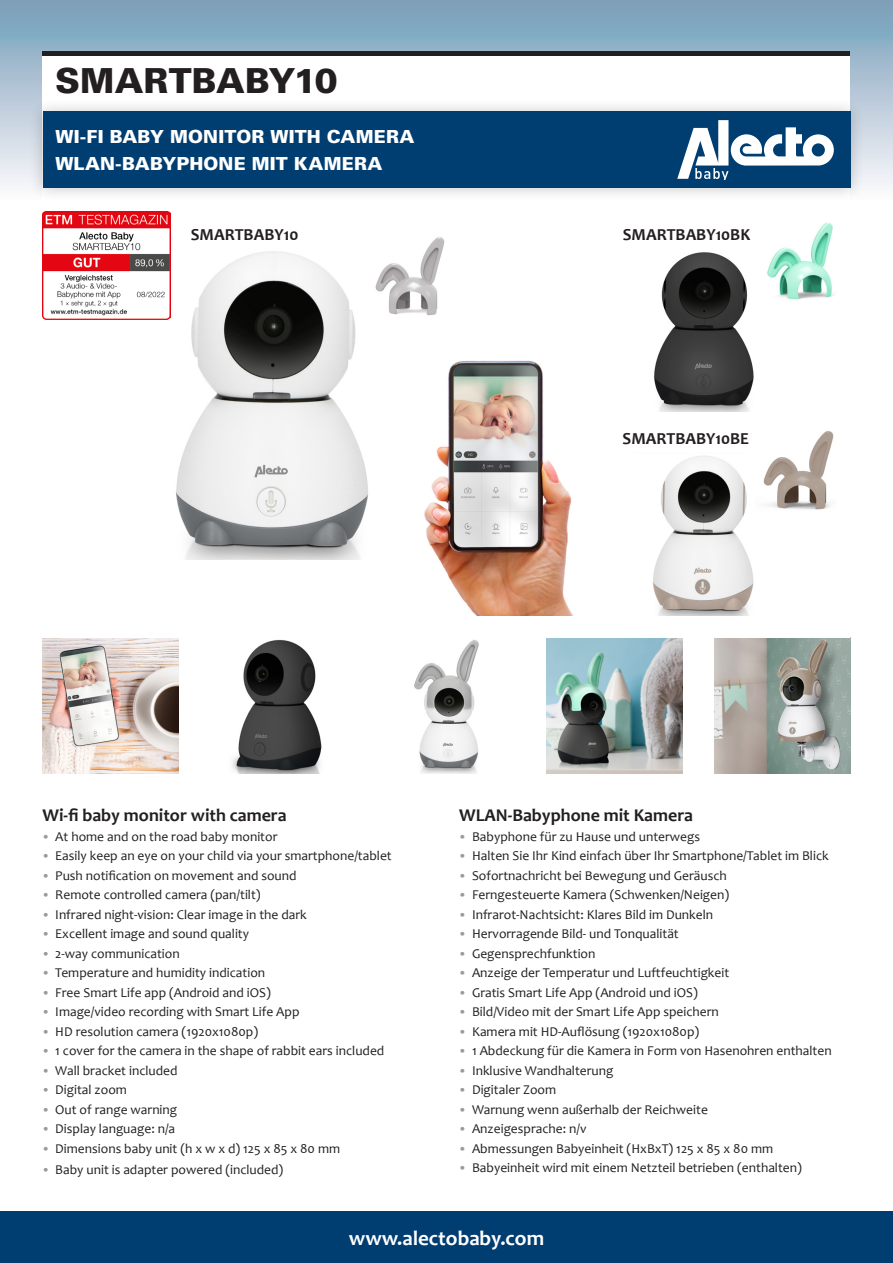
<style>
.page{position:relative;width:893px;height:1263px;background:#fff}
.page>*{position:absolute;margin:0;border:0;box-sizing:border-box;transform-origin:0 0}
.t1{font:900 34.5px "Univers LT Std";color:#231f20}
._03_Babycare_Basis_B{font:700 21px "Candara";color:#fff}
._03_Babycare_Basis_B-2{font:700 18px "Candara";color:#231f20}
.t2{font:900 18px "Univers LT Std";letter-spacing:.005em;color:#fff}
._03_Babycare_Basis_B-3{font:700 16.8px "Candara";color:#231f20}
.t3{font:13.5px "Candara";color:#231f20}
.s1{font-family:"Calibri";font-weight:300;color:#959ca1}
</style>
<div class="page">
<div style="left:0;top:0;width:893px;height:200px;background:linear-gradient(to bottom,#749cb7,#fefafd)"></div>
<div style="left:0;top:1212px;width:893px;height:51px;background:#003d71"></div>
<img style="left:546px;top:638px;width:136px;height:136px">
<img style="left:714px;top:638px;width:136px;height:136px">
<img style="left:414px;top:640px;width:65px;height:134px">
<img style="left:232px;top:639px;width:90px;height:135px">
<img style="left:43px;top:638px;width:136px;height:136px">
<div style="left:43px;top:51px;width:807px;height:587px;background:#fff"></div>
<hr style="left:43px;top:51px;width:807px;height:4px;background:#231f20">
<div style="left:28px;top:97px;width:837px;height:106px;background:#231f20;opacity:.25"></div>
<div style="left:43px;top:112px;width:807px;height:76px;background:#003d71"></div>
<svg style="left:677px;top:120px;width:156px;height:60px"></svg>
<img style="left:150px;top:251px;width:219px;height:308px">
<img style="left:654px;top:252px;width:100px;height:159px">
<img style="left:767px;top:222px;width:67px;height:78px">
<img style="left:362px;top:237px;width:83px;height:90px">
<img style="left:43px;top:211px;width:128px;height:108px">
<img style="left:652px;top:456px;width:102px;height:159px">
<img style="left:424px;top:360px;width:149px;height:255px">
<img style="left:751px;top:431px;width:83px;height:90px">
<p class="t1" style="left:55px;top:59px;width:284px">SMARTBABY10</p>
<p class="t2" style="left:55px;top:125px;width:361px">WI-FI BABY MONITOR WITH CAMERA</p>
<p class="t2" style="left:55px;top:152px;width:329px">WLAN-BABYPHONE MIT KAMERA</p>
<p class="_03_Babycare_Basis_B-3" style="left:191px;top:224px;width:109px">SMARTBABY10</p>
<p class="_03_Babycare_Basis_B-3" style="left:623px;top:224px;width:129px">SMARTBABY10BK</p>
<p class="_03_Babycare_Basis_B-3" style="left:623px;top:428px;width:128px">SMARTBABY10BE</p>
<p class="_03_Babycare_Basis_B-2" style="left:43px;top:804px;width:246px">Wi-fi baby monitor with camera</p>
<p class="t3" style="left:43px;top:828px;width:236px"><span class="s1">•</span> At home and on the road baby monitor</p>
<p class="t3" style="left:43px;top:847px;width:351px"><span class="s1">•</span> Easily keep an eye on your child via your smartphone/tablet</p>
<p class="t3" style="left:43px;top:867px;width:256px"><span class="s1">•</span> Push notification on movement and sound</p>
<p class="t3" style="left:43px;top:886px;width:220px"><span class="s1">•</span> Remote controlled camera (pan/tilt)</p>
<p class="t3" style="left:43px;top:906px;width:266px"><span class="s1">•</span> Infrared night-vision: Clear image in the dark</p>
<p class="t3" style="left:43px;top:925px;width:208px"><span class="s1">•</span> Excellent image and sound quality</p>
<p class="t3" style="left:43px;top:945px;width:139px"><span class="s1">•</span> 2-way communication</p>
<p class="t3" style="left:43px;top:964px;width:224px"><span class="s1">•</span> Temperature and humidity indication</p>
<p class="t3" style="left:43px;top:984px;width:230px"><span class="s1">•</span> Free Smart Life app (Android and iOS)</p>
<p class="t3" style="left:43px;top:1003px;width:259px"><span class="s1">•</span> Image/video recording with Smart Life App</p>
<p class="t3" style="left:43px;top:1023px;width:217px"><span class="s1">•</span> HD resolution camera (1920x1080p)</p>
<p class="t3" style="left:43px;top:1042px;width:343px"><span class="s1">•</span> 1 cover for the camera in the shape of rabbit ears included</p>
<p class="t3" style="left:43px;top:1062px;width:137px"><span class="s1">•</span> Wall bracket included</p>
<p class="t3" style="left:43px;top:1081px;width:86px"><span class="s1">•</span> Digital zoom</p>
<p class="t3" style="left:43px;top:1101px;width:136px"><span class="s1">•</span> Out of range warning</p>
<p class="t3" style="left:43px;top:1120px;width:134px"><span class="s1">•</span> Display language: n/a</p>
<p class="t3" style="left:43px;top:1140px;width:299px"><span class="s1">•</span> Dimensions baby unit (h x w x d) 125 x 85 x 80 mm</p>
<p class="t3" style="left:43px;top:1161px;width:242px"><span class="s1">•</span> Baby unit is adapter powered (included)</p>
<p class="_03_Babycare_Basis_B-2" style="left:459px;top:804px;width:235px">WLAN-Babyphone mit Kamera</p>
<p class="t3" style="left:459px;top:828px;width:242px"><span class="s1">•</span> Babyphone für zu Hause und unterwegs</p>
<p class="t3" style="left:459px;top:847px;width:371px"><span class="s1">•</span> Halten Sie Ihr Kind einfach über Ihr Smartphone/Tablet im Blick</p>
<p class="t3" style="left:459px;top:867px;width:269px"><span class="s1">•</span> Sofortnachricht bei Bewegung und Geräusch</p>
<p class="t3" style="left:459px;top:886px;width:271px"><span class="s1">•</span> Ferngesteuerte Kamera (Schwenken/Neigen)</p>
<p class="t3" style="left:459px;top:906px;width:255px"><span class="s1">•</span> Infrarot-Nachtsicht: Klares Bild im Dunkeln</p>
<p class="t3" style="left:459px;top:925px;width:221px"><span class="s1">•</span> Hervorragende Bild- und Tonqualität</p>
<p class="t3" style="left:459px;top:945px;width:138px"><span class="s1">•</span> Gegensprechfunktion</p>
<p class="t3" style="left:459px;top:964px;width:272px"><span class="s1">•</span> Anzeige der Temperatur und Luftfeuchtigkeit</p>
<p class="t3" style="left:459px;top:984px;width:240px"><span class="s1">•</span> Gratis Smart Life App (Android und iOS)</p>
<p class="t3" style="left:459px;top:1003px;width:261px"><span class="s1">•</span> Bild/Video mit der Smart Life App speichern</p>
<p class="t3" style="left:459px;top:1023px;width:242px"><span class="s1">•</span> Kamera mit HD-Auflösung (1920x1080p)</p>
<p class="t3" style="left:459px;top:1042px;width:374px"><span class="s1">•</span> 1 Abdeckung für die Kamera in Form von Hasenohren enthalten</p>
<p class="t3" style="left:459px;top:1062px;width:156px"><span class="s1">•</span> Inklusive Wandhalterung</p>
<p class="t3" style="left:459px;top:1081px;width:98px"><span class="s1">•</span> Digitaler Zoom</p>
<p class="t3" style="left:459px;top:1101px;width:250px"><span class="s1">•</span> Warnung wenn außerhalb der Reichweite</p>
<p class="t3" style="left:459px;top:1120px;width:129px"><span class="s1">•</span> Anzeigesprache: n/v</p>
<p class="t3" style="left:459px;top:1140px;width:315px"><span class="s1">•</span> Abmessungen Babyeinheit (HxBxT) 125 x 85 x 80 mm</p>
<p class="t3" style="left:459px;top:1159px;width:344px"><span class="s1">•</span> Babyeinheit wird mit einem Netzteil betrieben (enthalten)</p>
<p class="_03_Babycare_Basis_B" style="left:349px;top:1225px;width:197px">www.alectobaby.com</p>
</div>
